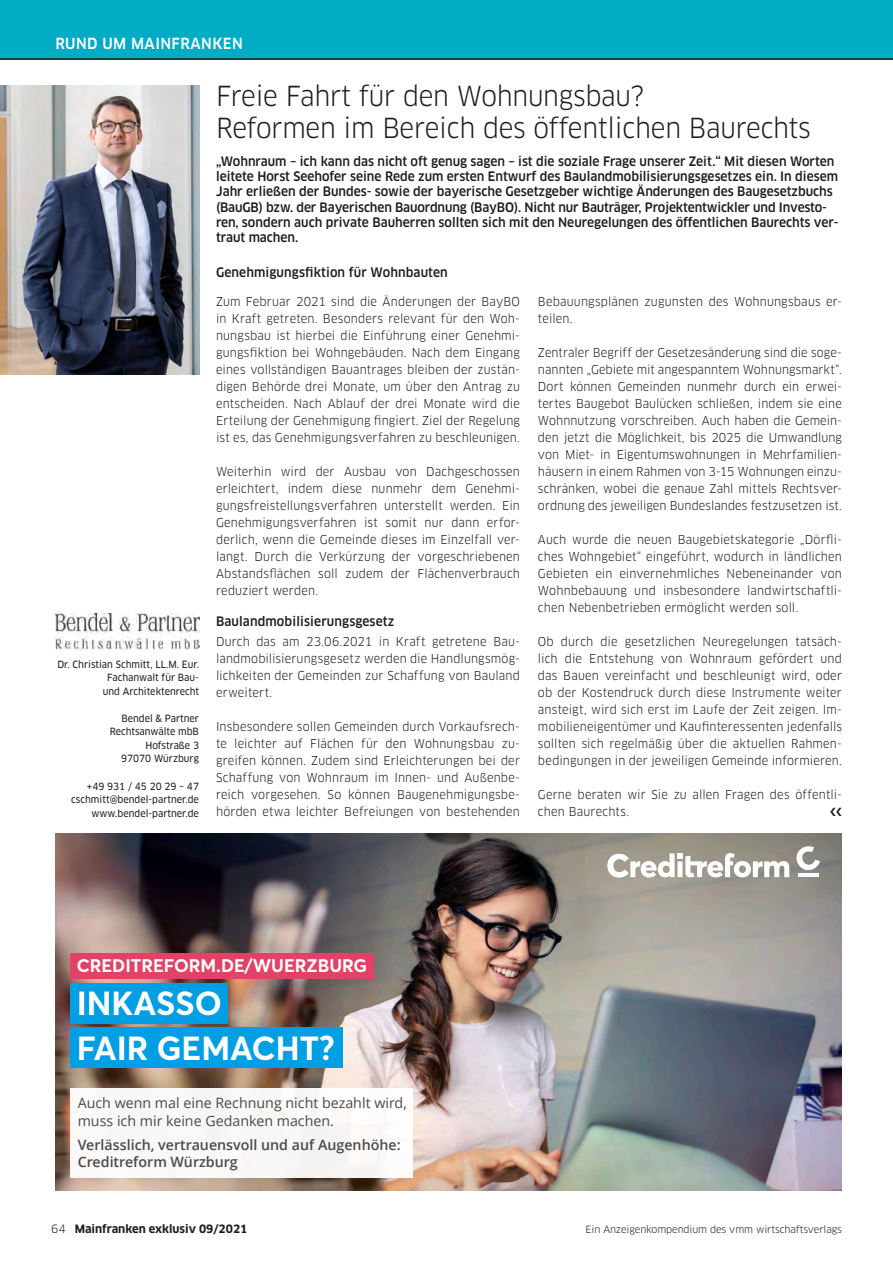
<style>
.page{position:relative;width:893px;height:1263px;background:#fff}
.page>*{position:absolute;margin:0;border:0;box-sizing:border-box;transform-origin:0 0}
.t1{font:700 33px/45px "Averta PE";color:#fff}
.EXKLUSIV_-_Head_klei{font:27px/31.5px "Clan OT";letter-spacing:-.01em;color:#1d1d1b;scale:.95 1}
.t2{font:700 18px "Averta PE";color:#fff}
.EXKLUSIV_-_Rubrik{font:500 15px "Clan OT";letter-spacing:.03em;color:#fff;scale:.95 1}
.t3{font:14.25px/18px "Open Sans";color:#4a4a49}
.t4{font:600 14.25px/18px "Open Sans";color:#4a4a49}
.EXKLUSIV_-_Vorspann{font:500 12.75px/15.3px "Clan OT";color:#1d1d1b;scale:.95 1}
.EXKLUSIV_-_Zwiti{font:500 12.75px "Clan OT";letter-spacing:.01em;color:#1d1d1b;scale:.95 1}
.EXKLUSIV_-_Fliesstex{font:12px/17px "Clan OT";letter-spacing:.01em;color:#1d1d1b;text-align:justify;scale:.95 1}
.t5{font:700 11.25px "Clan OT";color:#1d1d1b}
.EXKLUSIV_-_Adresse{font:9.75px/13.5px "Clan OT News";color:#1d1d1b;text-align:right;scale:.95 1}
.t6{font:9.75px "Clan OT";letter-spacing:-.01em;color:#1d1d1b}
.s1{font-weight:400}
</style>
<div class="page">
<div style="left:0;top:0;width:893px;height:60px;background:#00acc4"></div>
<hr style="left:0;top:58px;width:893px;height:2px;background:#1d1d1b">
<img style="left:55px;top:614px;width:144px;height:36px">
<img style="left:0;top:85px;width:199px;height:289px">
<img style="left:292px;top:833px;width:550px;height:358px">
<img style="left:55px;top:833px;width:237px;height:358px">
<div style="left:70px;top:1027px;width:272px;height:41px;background:#009ee3"></div>
<div style="left:70px;top:983px;width:157px;height:40px;background:#009ee3"></div>
<div style="left:70px;top:953px;width:304px;height:25px;background:#e14267"></div>
<div style="left:70px;top:1088px;width:343px;height:90px;background:#faf8f6"></div>
<svg style="left:795px;top:846px;width:25px;height:25px"></svg>
<hr style="left:798px;top:873px;width:20px;height:4px;background:#fff">
<svg style="left:607px;top:853px;width:182px;height:24px"></svg>
<p class="EXKLUSIV_-_Rubrik" style="left:55px;top:35px;width:199px">RUND UM MAINFRANKEN</p>
<p class="EXKLUSIV_-_Adresse" style="left:57px;top:658px;width:151px">Dr. Christian Schmitt, LL.M. Eur.</p>
<p class="EXKLUSIV_-_Adresse" style="left:103px;top:671px;width:103px;text-align:center">Fachanwalt für Bau&shy;und Architektenrecht</p>
<p class="EXKLUSIV_-_Adresse" style="left:110px;top:712px;width:95px">Bendel &amp; Partner<br>Rechtsanwälte mbB</p>
<p class="EXKLUSIV_-_Adresse" style="left:145px;top:739px;width:58px">Hofstraße 3</p>
<p class="EXKLUSIV_-_Adresse" style="left:121px;top:752px;width:83px">97070 Würzburg</p>
<p class="EXKLUSIV_-_Adresse" style="left:87px;top:779px;width:120px">+49 931 / 45 20 29 – 47</p>
<p class="EXKLUSIV_-_Adresse" style="left:71px;top:793px;width:136px">cschmitt@bendel-partner.de www.bendel-partner.de</p>
<p class="EXKLUSIV_-_Head_klei" style="left:216px;top:81px;width:628px">Freie Fahrt für den Wohnungsbau?<br>Reformen im Bereich des öffentlichen Baurechts</p>
<p class="EXKLUSIV_-_Vorspann" style="left:216px;top:154px;width:657px">„Wohnraum – ich kann das nicht oft genug sagen – ist die soziale Frage unserer Zeit.“ Mit diesen Worten leitete Horst Seehofer seine Rede zum ersten Entwurf des Baulandmobilisierungsgesetzes ein. In diesem Jahr erließen der Bundes- sowie der bayerische Gesetzgeber wichtige Änderungen des Baugesetzbuchs (BauGB) bzw. der Bayerischen Bauordnung (BayBO). Nicht nur Bauträger, Projektentwickler und Investo&shy;ren, sondern auch private Bauherren sollten sich mit den Neuregelungen des öffentlichen Baurechts ver&shy;traut machen.</p>
<p class="EXKLUSIV_-_Zwiti" style="left:216px;top:265px;width:245px">Genehmigungsfiktion für Wohnbauten</p>
<p class="EXKLUSIV_-_Fliesstex" style="left:216px;top:293px;width:321px">Zum Februar 2021 sind die Änderungen der BayBO in Kraft getreten. Besonders relevant für den Woh&shy;nungsbau ist hierbei die Einführung einer Genehmi&shy;gungsfiktion bei Wohngebäuden. Nach dem Eingang eines vollständigen Bauantrages bleiben der zustän&shy;digen Behörde drei Monate, um über den Antrag zu entscheiden. Nach Ablauf der drei Monate wird die Erteilung der Genehmigung fingiert. Ziel der Regelung ist es, das Genehmigungsverfahren zu beschleunigen.</p>
<p class="EXKLUSIV_-_Fliesstex" style="left:216px;top:463px;width:321px">Weiterhin wird der Ausbau von Dachgeschossen erleichtert, indem diese nunmehr dem Genehmi&shy;gungsfreistellungsverfahren unterstellt werden. Ein Genehmigungsverfahren ist somit nur dann erfor&shy;derlich, wenn die Gemeinde dieses im Einzelfall ver&shy;langt. Durch die Verkürzung der vorgeschriebenen Abstandsflächen soll zudem der Flächenverbrauch reduziert werden.</p>
<p class="EXKLUSIV_-_Zwiti" style="left:216px;top:613px;width:189px">Baulandmobilisierungsgesetz</p>
<p class="EXKLUSIV_-_Fliesstex" style="left:216px;top:633px;width:321px">Durch das am 23.06.2021 in Kraft getretene Bau&shy;landmobilisierungsgesetz werden die Handlungsmög&shy;lichkeiten der Gemeinden zur Schaffung von Bauland erweitert.</p>
<p class="EXKLUSIV_-_Fliesstex" style="left:216px;top:718px;width:321px">Insbesondere sollen Gemeinden durch Vorkaufsrech&shy;te leichter auf Flächen für den Wohnungsbau zu&shy;greifen können. Zudem sind Erleichterungen bei der Schaffung von Wohnraum im Innen- und Außenbe&shy;reich vorgesehen. So können Baugenehmigungsbe&shy;hörden etwa leichter Befreiungen von bestehenden</p>
<p class="EXKLUSIV_-_Fliesstex" style="left:538px;top:293px;width:321px">Bebauungsplänen zugunsten des Wohnungsbaus er&shy;teilen.</p>
<p class="EXKLUSIV_-_Fliesstex" style="left:538px;top:344px;width:321px">Zentraler Begriff der Gesetzesänderung sind die soge&shy;nannten „Gebiete mit angespanntem Wohnungsmarkt“.<br>Dort können Gemeinden nunmehr durch ein erwei&shy;tertes Baugebot Baulücken schließen, indem sie eine Wohnnutzung vorschreiben. Auch haben die Gemein&shy;den jetzt die Möglichkeit, bis 2025 die Umwandlung von Miet- in Eigentumswohnungen in Mehrfamilien&shy;häusern in einem Rahmen von 3-15 Wohnungen einzu&shy;schränken, wobei die genaue Zahl mittels Rechtsver&shy;ordnung des jeweiligen Bundeslandes festzusetzen ist.</p>
<p class="EXKLUSIV_-_Fliesstex" style="left:538px;top:531px;width:321px">Auch wurde die neuen Baugebietskategorie „Dörfli&shy;ches Wohngebiet“ eingeführt, wodurch in ländlichen Gebieten ein einvernehmliches Nebeneinander von Wohnbebauung und insbesondere landwirtschaftli&shy;chen Nebenbetrieben ermöglicht werden soll.</p>
<p class="EXKLUSIV_-_Fliesstex" style="left:538px;top:633px;width:321px">Ob durch die gesetzlichen Neuregelungen tatsäch&shy;lich die Entstehung von Wohnraum gefördert und das Bauen vereinfacht und beschleunigt wird, oder ob der Kostendruck durch diese Instrumente weiter ansteigt, wird sich erst im Laufe der Zeit zeigen. Im&shy;mobilieneigentümer und Kaufinteressenten jedenfalls sollten sich regelmäßig über die aktuellen Rahmen&shy;bedingungen in der jeweiligen Gemeinde informieren.</p>
<p class="EXKLUSIV_-_Fliesstex" style="left:538px;top:786px;width:321px">Gerne beraten wir Sie zu allen Fragen des öffentli&shy;chen Baurechts.</p>
<p class="t2" style="left:77px;top:953px;width:292px">CREDITREFORM.DE/WUERZBURG</p>
<p class="t1" style="left:77px;top:979px;width:260px">INKASSO<br>FAIR GEMACHT?</p>
<p class="t3" style="left:78px;top:1093px;width:331px">Auch wenn mal eine Rechnung nicht bezahlt wird, muss ich mir keine Gedanken machen.</p>
<p class="t4" style="left:78px;top:1135px;width:324px">Verlässlich, vertrauensvoll und auf Augenhöhe:<br>Creditreform Würzburg</p>
<p class="t5" style="left:51px;top:1222px;width:198px"><span class="s1">64</span> Mainfranken exklusiv 09/2021</p>
<p class="t6" style="left:585px;top:1223px;width:258px">Ein Anzeigenkompendium des vmm wirtschaftsverlags</p>
</div>
